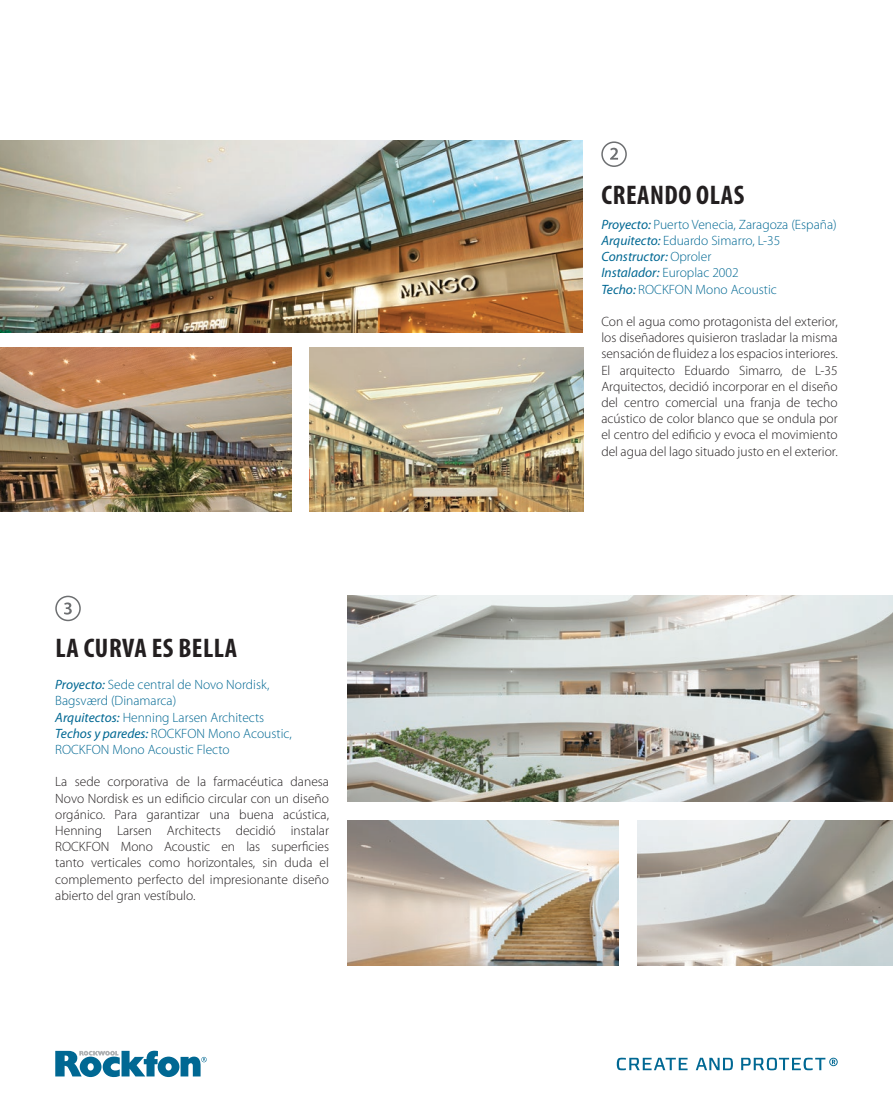
<style>
.page{position:relative;width:893px;height:1106px;background:#fff}
.page>*{position:absolute;margin:0;border:0;box-sizing:border-box;transform-origin:0 0}
.t1{font:700 condensed 27px "Myriad Pro";letter-spacing:.02em;color:#231f20}
.t2{font:300 13.5px/16.2px "Myriad Pro";color:#231f20;text-align:justify}
.t3{font:300 13.5px/16.2px "Myriad Pro";color:#006893}
.s1{font-weight:400;font-style:italic}
</style>
<div class="page">
<img style="left:347px;top:595px;width:546px;height:206px">
<img style="left:637px;top:820px;width:256px;height:145px">
<img style="left:347px;top:820px;width:271px;height:145px">
<img style="left:0;top:141px;width:582px;height:191px">
<img style="left:310px;top:348px;width:273px;height:163px">
<img style="left:0;top:348px;width:292px;height:163px">
<svg style="left:696px;top:1057px;width:37px;height:13px"></svg>
<svg style="left:741px;top:1057px;width:97px;height:13px"></svg>
<svg style="left:617px;top:1057px;width:71px;height:13px"></svg>
<svg style="left:55px;top:1050px;width:152px;height:27px"></svg>
<svg style="left:64px;top:602px;width:8px;height:12px"></svg>
<div style="left:55px;top:595px;width:26px;height:26px;border:2px solid #6d6f71;border-radius:50%"></div>
<div style="left:601px;top:141px;width:26px;height:26px;border:2px solid #6d6f71;border-radius:50%"></div>
<svg style="left:610px;top:148px;width:8px;height:12px"></svg>
<h1 class="t1" style="left:56px;top:631px;width:183px">LA CURVA ES BELLA</h1>
<p class="t3" style="left:55px;top:676px;width:238px"><span class="s1">Proyecto:</span> Sede central de Novo Nordisk, Bagsværd (Dinamarca)<br><span class="s1">Arquitectos:</span> Henning Larsen Architects <span class="s1">Techos y paredes:</span> ROCKFON Mono Acoustic, ROCKFON Mono Acoustic Flecto</p>
<p class="t2" style="left:55px;top:773px;width:275px">La sede corporativa de la farmacéutica danesa Novo Nordisk es un edificio circular con un diseño orgánico. Para garantizar una buena acústica, Henning Larsen Architects decidió instalar ROCKFON Mono Acoustic en las superficies tanto verticales como horizontales, sin duda el complemento perfecto del impresionante diseño abierto del gran vestíbulo.</p>
<h1 class="t1" style="left:602px;top:178px;width:144px">CREANDO OLAS</h1>
<p class="t3" style="left:601px;top:216px;width:237px"><span class="s1">Proyecto:</span> Puerto Venecia, Zaragoza (España)<br><span class="s1">Arquitecto:</span> Eduardo Simarro, L-35<br><span class="s1">Constructor:</span> Oproler<br><span class="s1">Instalador:</span> Europlac 2002<br><span class="s1">Techo:</span> ROCKFON Mono Acoustic</p>
<p class="t2" style="left:601px;top:313px;width:238px">Con el agua como protagonista del exterior, los diseñadores quisieron trasladar la misma sensación de fluidez a los espacios interiores.<br>El arquitecto Eduardo Simarro, de L-35<br>Arquitectos, decidió incorporar en el diseño del centro comercial una franja de techo acústico de color blanco que se ondula por el centro del edificio y evoca el movimiento del agua del lago situado justo en el exterior.</p>
</div>
